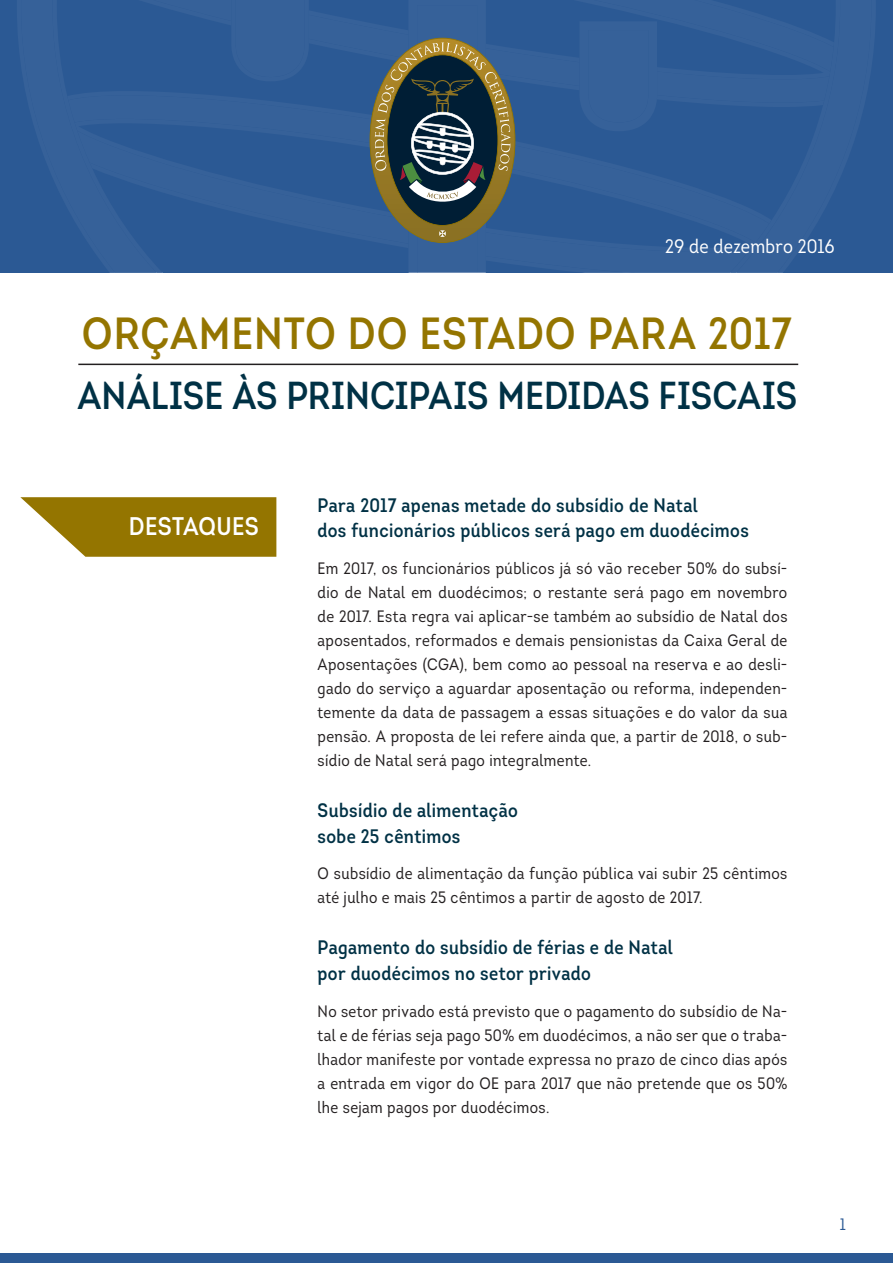
<style>
.page{position:relative;width:893px;height:1263px;background:#fff}
.page>*{position:absolute;margin:0;border:0;box-sizing:border-box;transform-origin:0 0}
.t1{font:600 45px "Intro Condensed";letter-spacing:.02em;color:#947500}
.t2{font:600 39px "Intro Condensed";color:#003145}
.BRANCO{font:600 25.5px "Intro Condensed";letter-spacing:.01em;color:#fff}
.SIB1{font:600 19.5px/25.5px "Intro Condensed";letter-spacing:.02em;color:#003145}
.t3{font:19.5px "Intro Condensed";letter-spacing:.01em;color:#fff}
.t4{font:16.5px/24px "Intro Condensed";letter-spacing:.025em;color:#231f20;text-align:justify}
.t5{font:16.5px "Intro Condensed";color:#2b5994}
</style>
<div class="page">
<div style="left:0;top:1253px;width:893px;height:10px;background:#2b5994"></div>
<svg style="left:20px;top:497px;width:256px;height:60px;background:#a28722"></svg>
<div style="left:0;top:0;width:893px;height:273px;background:#2b5994"></div>
<svg style="left:106px;top:363px;width:681px;height:3px"></svg>
<svg style="left:21px;top:0;width:850px;height:273px"></svg>
<svg style="left:231px;top:0;width:79px;height:81px"></svg>
<svg style="left:338px;top:0;width:412px;height:273px"></svg>
<hr style="left:78px;top:364px;width:720px;height:1px;background:#231f20">
<p class="t3" style="left:665px;top:234px;width:171px">29 de dezembro 2016</p>
<p class="t1" style="left:82px;top:305px;width:711px">ORÇAMENTO DO ESTADO PARA 2017</p>
<p class="t2" style="left:78px;top:370px;width:721px">ANÁLISE ÀS PRINCIPAIS MEDIDAS FISCAIS</p>
<p class="BRANCO" style="left:129px;top:510px;width:131px">DESTAQUES</p>
<p class="SIB1" style="left:317px;top:492px;width:433px">Para 2017 apenas metade do subsídio de Natal<br>dos funcionários públicos será pago em duodécimos</p>
<p class="t4" style="left:317px;top:556px;width:471px">Em 2017, os funcionários públicos já só vão receber 50% do subsí&shy;dio de Natal em duodécimos; o restante será pago em novembro de 2017. Esta regra vai aplicar-se também ao subsídio de Natal dos aposentados, reformados e demais pensionistas da Caixa Geral de Aposentações (CGA), bem como ao pessoal na reserva e ao desli&shy;gado do serviço a aguardar aposentação ou reforma, independen&shy;temente da data de passagem a essas situações e do valor da sua pensão. A proposta de lei refere ainda que, a partir de 2018, o sub&shy;sídio de Natal será pago integralmente.</p>
<p class="SIB1" style="left:317px;top:797px;width:202px">Subsídio de alimentação sobe 25 cêntimos</p>
<p class="t4" style="left:317px;top:862px;width:471px">O subsídio de alimentação da função pública vai subir 25 cêntimos até julho e mais 25 cêntimos a partir de agosto de 2017.</p>
<p class="SIB1" style="left:317px;top:935px;width:357px">Pagamento do subsídio de férias e de Natal por duodécimos no setor privado</p>
<p class="t4" style="left:317px;top:999px;width:471px">No setor privado está previsto que o pagamento do subsídio de Na&shy;tal e de férias seja pago 50% em duodécimos, a não ser que o traba&shy;lhador manifeste por vontade expressa no prazo de cinco dias após a entrada em vigor do OE para 2017 que não pretende que os 50% lhe sejam pagos por duodécimos.</p>
<p class="t5" style="left:840px;top:1214px;width:7px">1</p>
</div>
